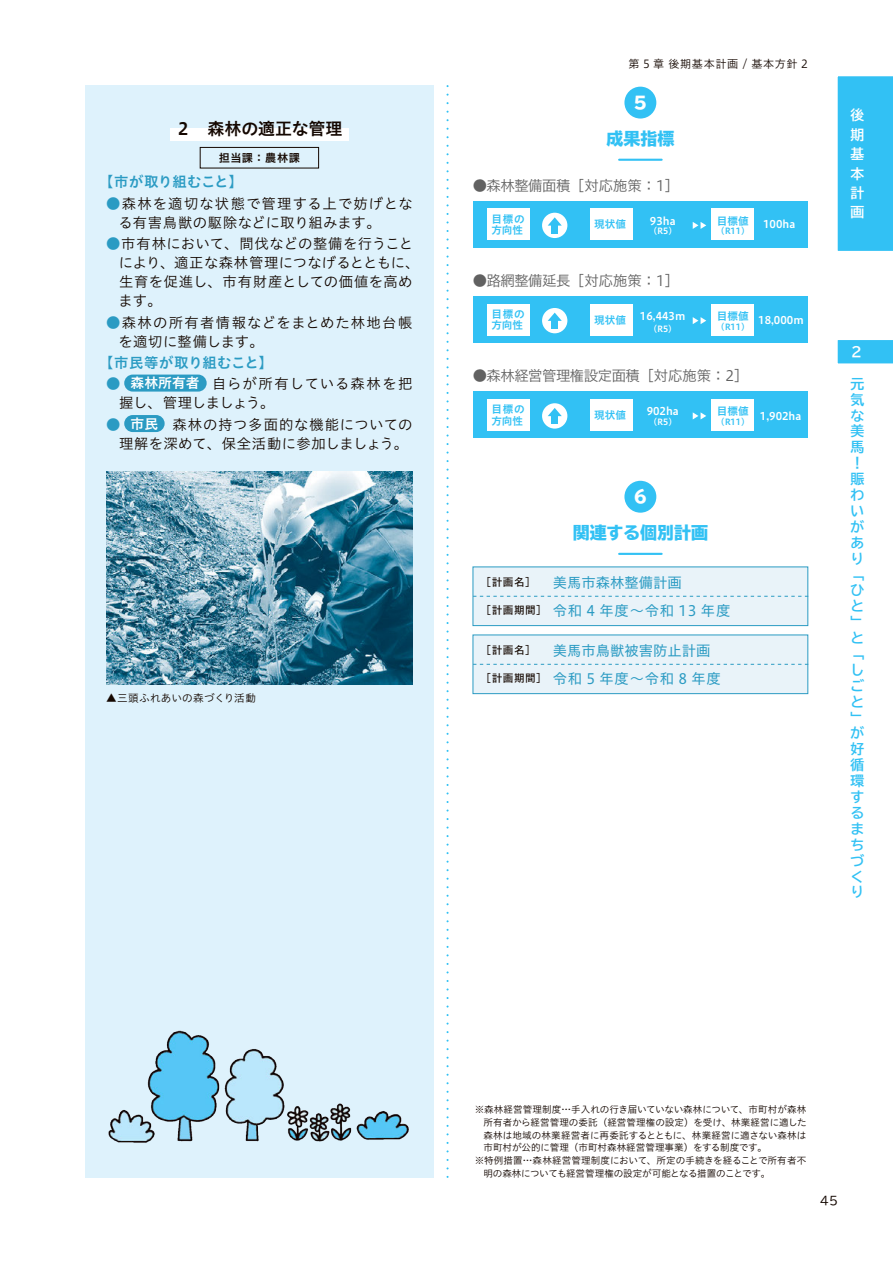
<style>
.page{position:relative;width:893px;height:1263px;background:#fff}
.page>*{position:absolute;margin:0;border:0;box-sizing:border-box;transform-origin:0 0}
.t1{font:800 16.95px "TBUD Go Std";color:#32c1f4}
.t2{font:16.95px "Hiragino UD Sans Std N W6";letter-spacing:-.015em;color:#140700}
.t3{font:800 16.95px "TBUD Go Std";color:#fff}
.t4{font:14.4px/19.2px "Hiragino UD Sans Std N W3";letter-spacing:.035em;color:#140700}
.t5{font:14.4px "Hiragino UD Sans F Std N W3";letter-spacing:-.03em;color:#616161}
.t6{font:14.4px/27.6px "Hiragino UD Sans Std N W4";color:#2b9bc3}
.t7{font:14.4px/19.2px "Hiragino UD Sans Std N W3";letter-spacing:.055em;color:#140700}
.t8{font:14.4px "Hiragino UD Sans Std N W6";letter-spacing:.03em;color:#2b9bc3}
.t9{font:14.4px "Hiragino UD Sans Std N W6";letter-spacing:-.015em;color:#2b9bc3}
.t10{font:700 13.8px/15.9px "TBUD Go Std";color:#32c1f4}
.t11{font:13.8px "Hiragino UD Sans Std N W6";color:#fff}
.t12{font:700 13.8px/19.4px "TBUD Go Std";color:#fff;text-align:justify}
.t13{font:11.7px "TBUD Go Std";color:#140700}
.t14{font:11.1px "Hiragino UD Sans Std N W3";letter-spacing:.05em;color:#140700}
.t15{font:11.1px "Hiragino UD Sans Std N W6";letter-spacing:.04em;color:#140700}
.t16{font:10.65px "Hiragino UD Sans Std N W6";color:#fff}
.t17{font:10.65px/11.7px "Hiragino UD Sans Std N W6";color:#32c1f4}
.t18{font:10.65px "Hiragino UD Sans Std N W5";letter-spacing:.05em;color:#140700}
.t19{font:10.65px "Hiragino UD Sans Std N W3";letter-spacing:.02em;color:#140700}
.t20{font:9.6px "Hiragino UD Sans Std N W3";color:#140700}
.t21{font:8.55px "Hiragino UD Sans Std N W6";color:#32c1f4}
.t22{font:8.55px "Hiragino UD Sans Std N W6";color:#fff}
.s1{color:#2b9bc3}
</style>
<div class="page">
<svg style="left:446px;top:95px;width:3px;height:1083px"></svg>
<div style="left:85px;top:85px;width:349px;height:1093px;background:#def2fc"></div>
<div style="left:170px;top:128px;width:179px;height:13px;background:#fff"></div>
<div style="left:200px;top:147px;width:119px;height:21px;border:1px solid #140700"></div>
<div style="left:624px;top:87px;width:32px;height:32px;background:#32c1f4;border-radius:50%"></div>
<hr style="left:619px;top:159px;width:43px;height:2px;background:#32c1f4">
<div style="left:473px;top:201px;width:335px;height:47px;background:#32c1f4"></div>
<div style="left:487px;top:209px;width:42px;height:31px;background:#fff"></div>
<div style="left:712px;top:209px;width:42px;height:31px;background:#fff"></div>
<div style="left:590px;top:209px;width:42px;height:31px;background:#fff"></div>
<svg style="left:693px;top:222px;width:13px;height:7px"></svg>
<div style="left:542px;top:213px;width:25px;height:25px;background:#fff;border-radius:50%"></div>
<div style="left:552px;top:223px;width:6px;height:10px;background:#32c1f4"></div>
<svg style="left:548px;top:217px;width:14px;height:9px"></svg>
<div style="left:473px;top:296px;width:335px;height:47px;background:#32c1f4"></div>
<div style="left:487px;top:304px;width:42px;height:31px;background:#fff"></div>
<div style="left:712px;top:304px;width:42px;height:31px;background:#fff"></div>
<div style="left:590px;top:304px;width:42px;height:31px;background:#fff"></div>
<svg style="left:693px;top:317px;width:13px;height:7px"></svg>
<div style="left:542px;top:308px;width:25px;height:25px;background:#fff;border-radius:50%"></div>
<div style="left:552px;top:318px;width:6px;height:11px;background:#32c1f4"></div>
<svg style="left:548px;top:313px;width:14px;height:8px"></svg>
<div style="left:473px;top:391px;width:335px;height:47px;background:#32c1f4"></div>
<div style="left:487px;top:399px;width:42px;height:32px;background:#fff"></div>
<div style="left:712px;top:399px;width:42px;height:32px;background:#fff"></div>
<div style="left:590px;top:399px;width:42px;height:32px;background:#fff"></div>
<svg style="left:693px;top:412px;width:13px;height:7px"></svg>
<div style="left:542px;top:403px;width:25px;height:26px;background:#fff;border-radius:50%"></div>
<div style="left:552px;top:413px;width:6px;height:11px;background:#32c1f4"></div>
<svg style="left:548px;top:408px;width:14px;height:8px"></svg>
<div style="left:624px;top:481px;width:32px;height:32px;background:#32c1f4;border-radius:50%"></div>
<hr style="left:619px;top:553px;width:43px;height:2px;background:#32c1f4">
<div style="left:472px;top:566px;width:336px;height:60px;background:#e9f3f9;border:1px solid #2b9bc3"></div>
<svg style="left:473px;top:596px;width:335px;height:1px"></svg>
<div style="left:472px;top:634px;width:336px;height:60px;background:#e9f3f9;border:1px solid #2b9bc3"></div>
<svg style="left:473px;top:664px;width:335px;height:1px"></svg>
<img style="left:106px;top:472px;width:306px;height:212px">
<img style="left:108px;top:1030px;width:301px;height:113px">
<div style="left:124px;top:415px;width:41px;height:17px;background:#2b9bc3;border-radius:9px"></div>
<div style="left:124px;top:375px;width:83px;height:17px;background:#2b9bc3;border-radius:9px"></div>
<div style="left:837px;top:76px;width:56px;height:175px;background:#32c1f4"></div>
<svg style="left:837px;top:340px;width:56px;height:24px"></svg>
<h1 class="t2" style="left:175px;top:115px;width:169px">２　森林の適正な管理</h1>
<h2 class="t9" style="left:99px;top:171px;width:145px">【市が取り組むこと】</h2>
<h2 class="t4" style="left:118px;top:193px;width:296px;text-indent:-12px"><span class="s1">●</span>森林を適切な状態で管理する上で妨げとなる有害鳥獣の駆除などに取り組みます。</h2>
<h2 class="t4" style="left:119px;top:233px;width:303px;text-indent:-12px"><span class="s1">●</span>市有林において、間伐などの整備を行うことにより、適正な森林管理につなげるとともに、生育を促進し、市有財産としての価値を高めます。</h2>
<h2 class="t7" style="left:119px;top:312px;width:295px;text-indent:-12px"><span class="s1">●</span>森林の所有者情報などをまとめた林地台帳を適切に整備します。</h2>
<h2 class="t8" style="left:99px;top:352px;width:175px">【市民等が取り組むこと】</h2>
<h2 class="t4" style="left:119px;top:373px;width:295px;text-indent:-13px"><span class="s1">●</span>　　　　　　自らが所有している森林を把握し、管理しましょう。</h2>
<h2 class="t4" style="left:106px;top:414px;width:308px;text-align:center"><span class="s1">●</span>　　　 森林の持つ多面的な機能についての理解を深めて、保全活動に参加しましょう。</h2>
<p class="t15" style="left:219px;top:149px;width:83px">担当課：農林課</p>
<h3 class="t11" style="left:131px;top:373px;width:71px">森林所有者</h3>
<h3 class="t11" style="left:131px;top:413px;width:29px">市民</h3>
<p class="t19" style="left:106px;top:690px;width:151px">▲三頭ふれあいの森づくり活動</p>
<p class="t14" style="left:629px;top:55px;width:181px">第 5 章 後期基本計画 / 基本方針 2</p>
<h1 class="t3" style="left:633px;top:93px;width:15px">5</h1>
<h1 class="t1" style="left:606px;top:129px;width:70px">成果指標</h1>
<h2 class="t5" style="left:473px;top:174px;width:208px">●森林整備面積［対応施策：1］</h2>
<p class="t17" style="left:491px;top:212px;width:35px">目標の方向性</p>
<p class="t17" style="left:594px;top:218px;width:33px">現状値</p>
<p class="t17" style="left:717px;top:214px;width:33px">目標値</p>
<p class="t16" style="left:763px;top:216px;width:34px">100ha</p>
<p class="t16" style="left:650px;top:212px;width:27px">93ha</p>
<p class="t22" style="left:649px;top:225px;width:30px">（R5）</p>
<h2 class="t5" style="left:473px;top:270px;width:208px">●路網整備延長［対応施策：1］</h2>
<p class="t17" style="left:491px;top:307px;width:35px">目標の方向性</p>
<p class="t17" style="left:594px;top:313px;width:33px">現状値</p>
<p class="t16" style="left:717px;top:311px;width:88px"><sup>目標値</sup> 18,000m</p>
<p class="t21" style="left:716px;top:225px;width:35px">（R11）</p>
<p class="t16" style="left:640px;top:308px;width:47px">16,443m</p>
<p class="t22" style="left:649px;top:322px;width:30px">（R5）</p>
<h2 class="t5" style="left:473px;top:365px;width:277px">●森林経営管理権設定面積［対応施策：2］</h2>
<p class="t17" style="left:491px;top:403px;width:35px">目標の方向性</p>
<p class="t17" style="left:594px;top:408px;width:33px">現状値</p>
<p class="t16" style="left:717px;top:408px;width:86px"><sup>目標値</sup> 1,902ha</p>
<p class="t21" style="left:716px;top:320px;width:35px">（R11）</p>
<p class="t16" style="left:647px;top:403px;width:34px">902ha</p>
<p class="t22" style="left:649px;top:415px;width:30px">（R5）</p>
<p class="t21" style="left:716px;top:415px;width:35px">（R11）</p>
<h1 class="t3" style="left:633px;top:487px;width:15px">6</h1>
<h1 class="t1" style="left:573px;top:523px;width:137px">関連する個別計画</h1>
<p class="t18" style="left:480px;top:574px;width:57px">［計画名］</p>
<p class="t18" style="left:480px;top:602px;width:68px">［計画期間］</p>
<p class="t18" style="left:480px;top:642px;width:57px">［計画名］</p>
<p class="t18" style="left:480px;top:670px;width:68px">［計画期間］</p>
<h2 class="t6" style="left:553px;top:568px;width:179px">美馬市森林整備計画<br>令和 4 年度～令和 13 年度</h2>
<h2 class="t6" style="left:553px;top:636px;width:170px">美馬市鳥獣被害防止計画令和 5 年度～令和 8 年度</h2>
<h3 class="t12" style="left:850px;top:106px;width:15px">後期基本計画</h3>
<h3 class="t12" style="left:851px;top:343px;width:12px">2</h3>
<h3 class="t10" style="left:850px;top:376px;width:15px">元気な美馬！賑わいがあり「ひと」と「しごと」が好循環するまちづくり</h3>
<p class="t20" style="left:475px;top:1102px;width:333px">※森林経営管理制度…手入れの行き届いていない森林について、市町村が森林</p>
<p class="t20" style="left:483px;top:1115px;width:325px">所有者から経営管理の委託（経営管理権の設定）を受け、林業経営に適した</p>
<p class="t20" style="left:483px;top:1128px;width:324px">森林は地域の林業経営者に再委託するとともに、林業経営に適さない森林は</p>
<p class="t20" style="left:483px;top:1140px;width:285px">市町村が公的に管理（市町村森林経営管理事業）をする制度です。</p>
<p class="t20" style="left:475px;top:1153px;width:333px">※特例措置…森林経営管理制度において、所定の手続きを経ることで所有者不</p>
<p class="t20" style="left:483px;top:1166px;width:288px">明の森林についても経営管理権の設定が可能となる措置のことです。</p>
<p class="t13" style="left:820px;top:1191px;width:19px">45</p>
</div>
